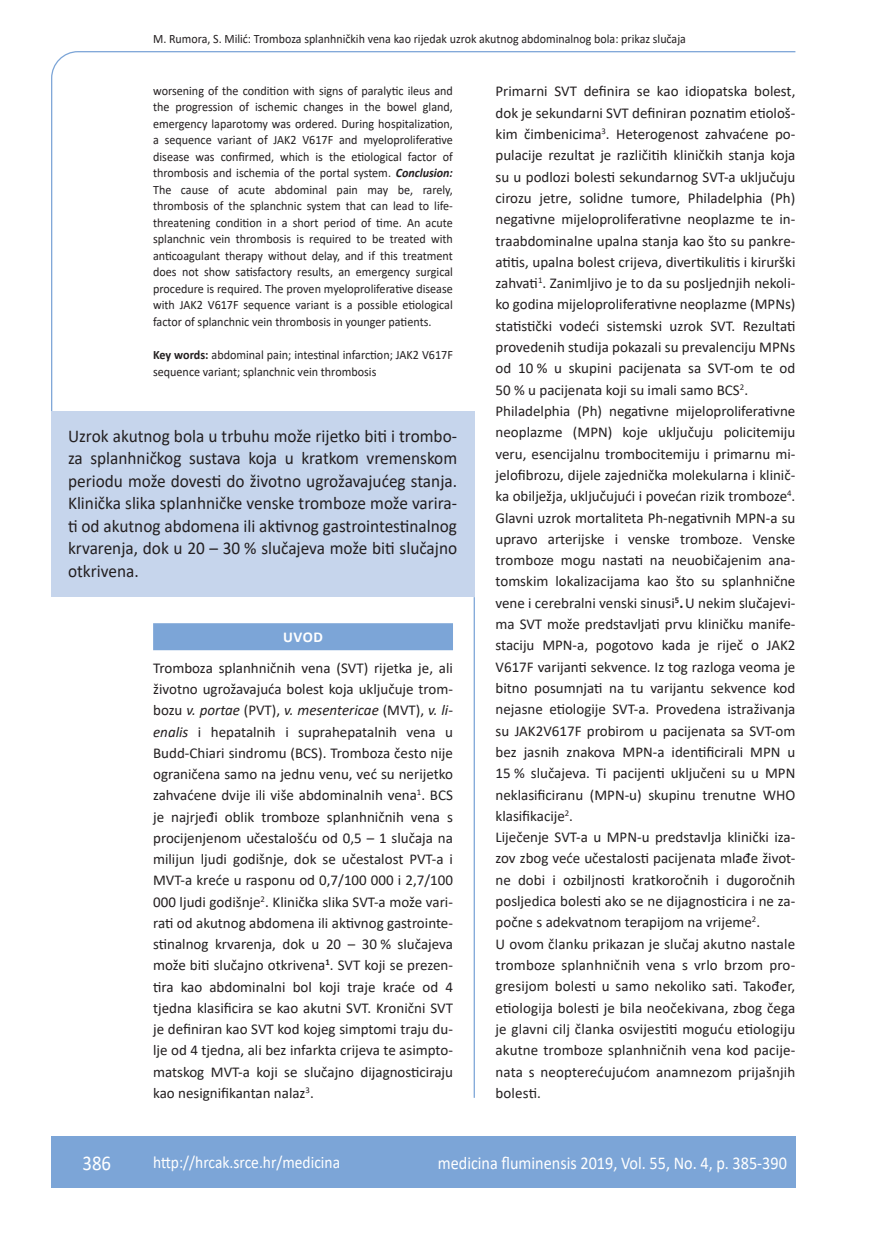
<style>
.page{position:relative;width:872px;height:1234px;background:#fff}
.page>*{position:absolute;margin:0;border:0;box-sizing:border-box;transform-origin:0 0}
.t1{font:21px "Calibri";color:#fff;scale:.9 1}
.anterfile{font:18px/22.5px "Calibri";color:#231f20;text-align:justify;scale:.96 1}
.t2{font:18px "Calibri";color:#fff;scale:.9 1}
.t3{font:17.25px "Calibri";color:#fff;scale:.9 1}
.osnovni_tekst{font:15px/21.3px "Calibri";color:#231f20;text-align:justify}
.naslov_ruler{font:700 15px "Calibri";color:#fff}
.summary{font:12.75px/16.5px "Calibri";color:#231f20;text-align:justify;scale:.95 1}
.glava{font:12.75px "Calibri";color:#231f20;scale:.94 1}
.key_words{font:12.75px/16.5px "Calibri";color:#231f20;scale:.95 1}
.s1{font-weight:700;font-style:italic}
.s2{font-weight:700}
.s3{font-style:italic}
</style>
<div class="page">
<svg style="left:51px;top:51px;width:745px;height:361px"></svg>
<hr style="left:473px;top:597px;width:2px;height:500px;background:#7ca5d7">
<div style="left:51px;top:1135px;width:744px;height:51px;background:#7ca5d7"></div>
<div style="left:51px;top:411px;width:423px;height:185px;background:#c6d5ec"></div>
<div style="left:153px;top:623px;width:300px;height:27px;background:#7ca5d7"></div>
<p class="glava" style="left:153px;top:29px;width:568px">M. Rumora, S. Milić: Tromboza splanhničkih vena kao rijedak uzrok akutnog abdominalnog bola: prikaz slučaja</p>
<p class="summary" style="left:153px;top:82px;width:317px">worsening of the condition with signs of paralytic ileus and the progression of ischemic changes in the bowel gland, emergency laparotomy was ordered. During hospitalization, a sequence variant of JAK2 V617F and myeloproliferative disease was confirmed, which is the etiological factor of thrombosis and ischemia of the portal system. <span class="s1">Conclusion:<br></span>The cause of acute abdominal pain may be, rarely, thrombosis of the splanchnic system that can lead to life&shy;threatening condition in a short period of time. An acute splanchnic vein thrombosis is required to be treated with anticoagulant therapy without delay, and if this treatment does not show satisfactory results, an emergency surgical procedure is required. The proven myeloproliferative disease with JAK2 V617F sequence variant is a possible etiological factor of splanchnic vein thrombosis in younger patients.</p>
<p class="key_words" style="left:153px;top:346px;width:317px"><span class="s2">Key words:</span> abdominal pain; intestinal infarction; JAK2 V617F sequence variant; splanchnic vein thrombosis</p>
<p class="anterfile" style="left:68px;top:424px;width:407px">Uzrok akutnog bola u trbuhu može rijetko biti i trombo&shy;za splanhničkog sustava koja u kratkom vremenskom periodu može dovesti do životno ugrožavajućeg stanja.<br>Klinička slika splanhničke venske tromboze može varira&shy;ti od akutnog abdomena ili aktivnog gastrointestinalnog krvarenja, dok u 20 – 30 % slučajeva može biti slučajno otkrivena.</p>
<p class="naslov_ruler" style="left:283px;top:626px;width:41px">UVOD</p>
<p class="osnovni_tekst" style="left:153px;top:656px;width:301px">Tromboza splanhničnih vena (SVT) rijetka je, ali životno ugrožavajuća bolest koja uključuje trom&shy;bozu <span class="s3">v. portae</span> (PVT), <span class="s3">v. mesentericae</span> (MVT), <span class="s3">v. li&shy;enalis</span> i hepatalnih i suprahepatalnih vena u Budd-Chiari sindromu (BCS). Tromboza često nije ograničena samo na jednu venu, već su nerijetko zahvaćene dvije ili više abdominalnih vena<sup>1</sup>. BCS je najrjeđi oblik tromboze splanhničnih vena s procijenjenom učestalošću od 0,5 – 1 slučaja na milijun ljudi godišnje, dok se učestalost PVT-a i MVT-a kreće u rasponu od 0,7/100 000 i 2,7/100<br>000 ljudi godišnje<sup>2</sup>. Klinička slika SVT-a može vari&shy;rati od akutnog abdomena ili aktivnog gastrointe&shy;stinalnog krvarenja, dok u 20 – 30 % slučajeva može biti slučajno otkrivena<sup>1</sup>. SVT koji se prezen&shy;tira kao abdominalni bol koji traje kraće od 4 tjedna klasificira se kao akutni SVT. Kronični SVT je definiran kao SVT kod kojeg simptomi traju du&shy;lje od 4 tjedna, ali bez infarkta crijeva te asimpto&shy;matskog MVT-a koji se slučajno dijagnosticiraju kao nesignifikantan nalaz<sup>3</sup>.</p>
<p class="osnovni_tekst" style="left:495px;top:80px;width:301px">Primarni SVT definira se kao idiopatska bolest, dok je sekundarni SVT definiran poznatim etiološ&shy;kim čimbenicima<sup>3</sup>. Heterogenost zahvaćene po&shy;pulacije rezultat je različitih kliničkih stanja koja su u podlozi bolesti sekundarnog SVT-a uključuju cirozu jetre, solidne tumore, Philadelphia (Ph) negativne mijeloproliferativne neoplazme te in&shy;traabdominalne upalna stanja kao što su pankre&shy;atitis, upalna bolest crijeva, divertikulitis i kirurški zahvati<sup>1</sup>. Zanimljivo je to da su posljednjih nekoli&shy;ko godina mijeloproliferativne neoplazme (MPNs) statistički vodeći sistemski uzrok SVT. Rezultati provedenih studija pokazali su prevalenciju MPNs od 10 % u skupini pacijenata sa SVT-om te od 50 % u pacijenata koji su imali samo BCS<sup>2</sup>.</p>
<p class="osnovni_tekst" style="left:495px;top:400px;width:301px">Philadelphia (Ph) negativne mijeloproliferativne neoplazme (MPN) koje uključuju policitemiju veru, esencijalnu trombocitemiju i primarnu mi&shy;jelofibrozu, dijele zajednička molekularna i klinič&shy;ka obilježja, uključujući i povećan rizik tromboze<sup>4</sup>.<br>Glavni uzrok mortaliteta Ph-negativnih MPN-a su upravo arterijske i venske tromboze. Venske tromboze mogu nastati na neuobičajenim ana&shy;tomskim lokalizacijama kao što su splanhnične vene i cerebralni venski sinusi<sup>5</sup><span class="s2">.</span>U nekim slučajevi&shy;ma SVT može predstavljati prvu kliničku manife&shy;staciju MPN-a, pogotovo kada je riječ o JAK2<br>V617F varijanti sekvence. Iz tog razloga veoma je bitno posumnjati na tu varijantu sekvence kod nejasne etiologije SVT-a. Provedena istraživanja su JAK2V617F probirom u pacijenata sa SVT-om bez jasnih znakova MPN-a identificirali MPN u 15 % slučajeva. Ti pacijenti uključeni su u MPN neklasificiranu (MPN-u) skupinu trenutne WHO klasifikacije<sup>2</sup>.</p>
<p class="osnovni_tekst" style="left:495px;top:826px;width:301px">Liječenje SVT-a u MPN-u predstavlja klinički iza&shy;zov zbog veće učestalosti pacijenata mlađe život&shy;ne dobi i ozbiljnosti kratkoročnih i dugoročnih posljedica bolesti ako se ne dijagnosticira i ne za&shy;počne s adekvatnom terapijom na vrijeme<sup>2</sup>.</p>
<p class="osnovni_tekst" style="left:495px;top:932px;width:301px">U ovom članku prikazan je slučaj akutno nastale tromboze splanhničnih vena s vrlo brzom pro&shy;gresijom bolesti u samo nekoliko sati. Također, etiologija bolesti je bila neočekivana, zbog čega je glavni cilj članka osvijestiti moguću etiologiju akutne tromboze splanhničnih vena kod pacije&shy;nata s neopterećujućom anamnezom prijašnjih bolesti.</p>
<p class="t1" style="left:82px;top:1147px;width:33px">386</p>
<p class="t3" style="left:153px;top:1149px;width:209px">http://hrcak.srce.hr/medicina</p>
<p class="t2" style="left:438px;top:1149px;width:389px">medicina fluminensis 2019, Vol. 55, No. 4, p. 385-390</p>
</div>
